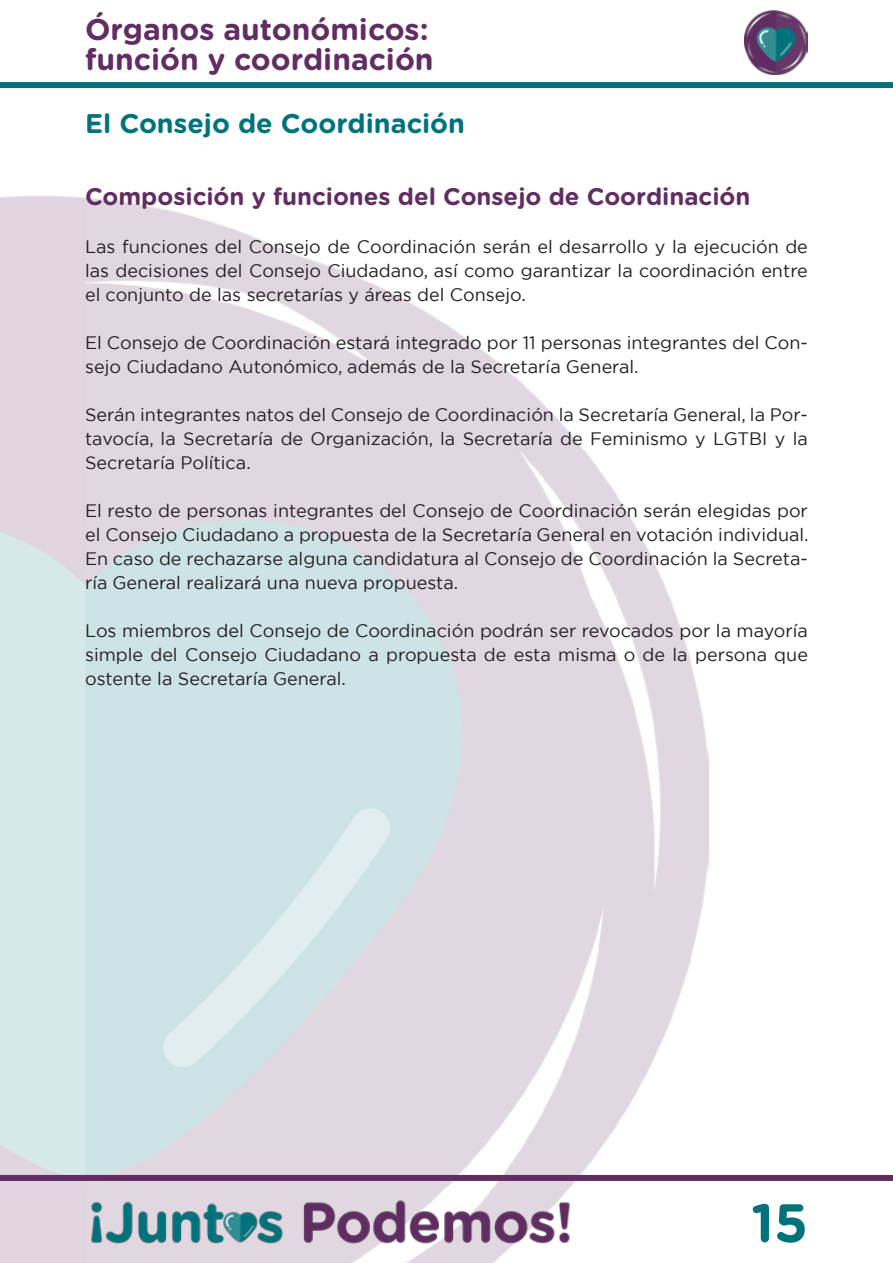
<style>
.page{position:relative;width:893px;height:1263px;background:#fff}
.page>*{position:absolute;margin:0;border:0;box-sizing:border-box;transform-origin:0 0}
.t1{font:700 54px "Gotham Rounded";color:#00727b}
.t2{font:700 30px/30px "Gotham Rounded";color:#612d62}
._01_TITULO{font:700 27px "Gotham Rounded";color:#00727b}
._02_SUBTITULO{font:700 24px "Gotham Rounded";color:#612d62}
._05_PÁRRAFO{font:18px/24px "Gotham";color:#231f20;text-align:justify}
</style>
<div class="page">
<img style="left:0;top:195px;width:709px;height:1068px">
<div style="left:0;top:82px;width:893px;height:6px;background:#00727b"></div>
<div style="left:0;top:1175px;width:893px;height:6px;background:#612d62"></div>
<img style="left:744px;top:11px;width:64px;height:64px">
<img style="left:85px;top:1195px;width:490px;height:52px">
<h2 class="t2" style="left:85px;top:13px;width:350px">Órganos autonómicos: función y coordinación</h2>
<p class="_01_TITULO" style="left:85px;top:104px;width:381px">El Consejo de Coordinación</p>
<p class="_02_SUBTITULO" style="left:85px;top:179px;width:667px">Composición y funciones del Consejo de Coordinación</p>
<p class="_05_PÁRRAFO" style="left:85px;top:234px;width:724px">Las funciones del Consejo de Coordinación serán el desarrollo y la ejecución de las decisiones del Consejo Ciudadano, así como garantizar la coordinación entre el conjunto de las secretarías y áreas del Consejo.</p>
<p class="_05_PÁRRAFO" style="left:85px;top:330px;width:724px">El Consejo de Coordinación estará integrado por 11 personas integrantes del Con&shy;sejo Ciudadano Autonómico, además de la Secretaría General.</p>
<p class="_05_PÁRRAFO" style="left:85px;top:402px;width:724px">Serán integrantes natos del Consejo de Coordinación la Secretaría General, la Por&shy;tavocía, la Secretaría de Organización, la Secretaría de Feminismo y LGTBI y la Secretaría Política.</p>
<p class="_05_PÁRRAFO" style="left:85px;top:498px;width:725px">El resto de personas integrantes del Consejo de Coordinación serán elegidas por el Consejo Ciudadano a propuesta de la Secretaría General en votación individual.<br>En caso de rechazarse alguna candidatura al Consejo de Coordinación la Secreta&shy;ría General realizará una nueva propuesta.</p>
<p class="_05_PÁRRAFO" style="left:85px;top:618px;width:724px">Los miembros del Consejo de Coordinación podrán ser revocados por la mayoría simple del Consejo Ciudadano a propuesta de esta misma o de la persona que ostente la Secretaría General.</p>
<h1 class="t1" style="left:751px;top:1183px;width:58px">15</h1>
</div>
